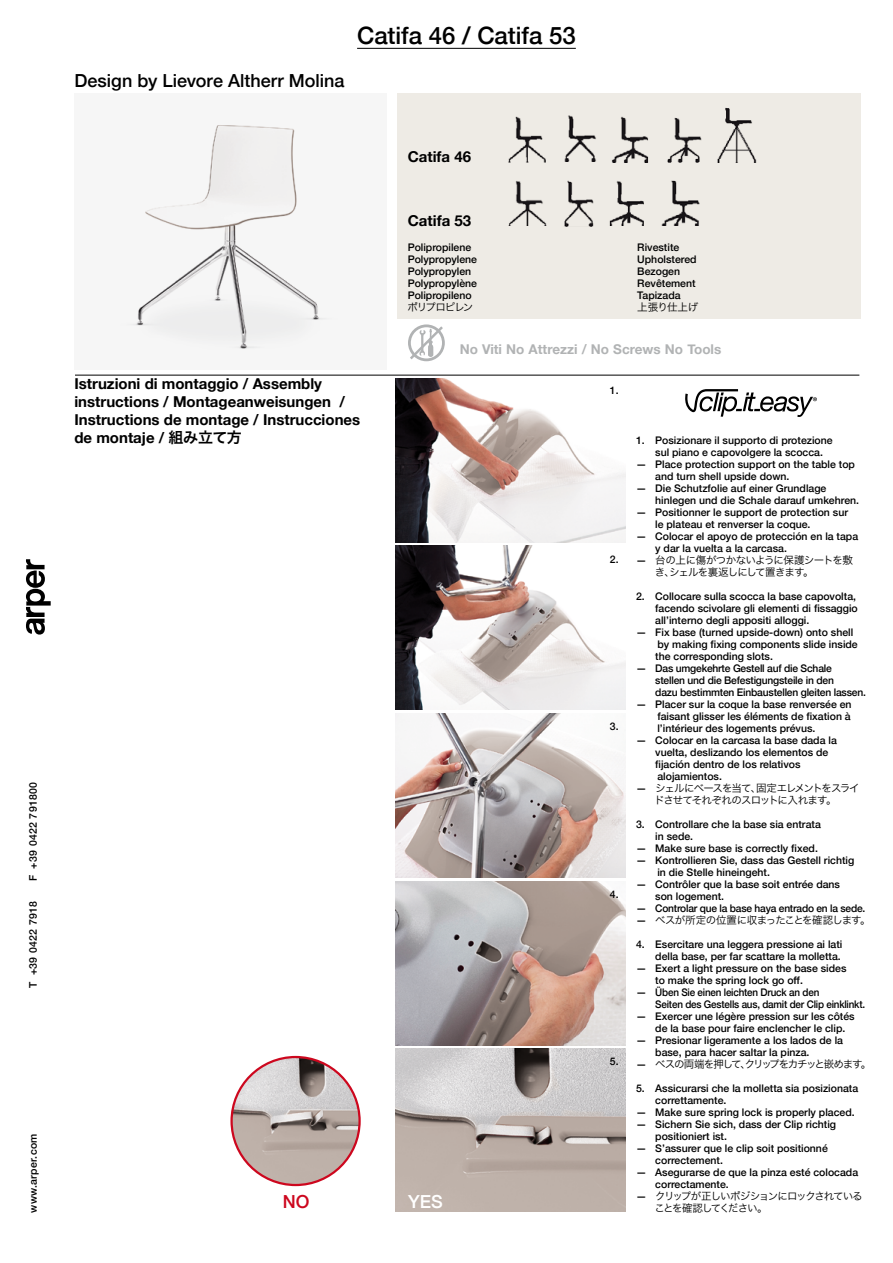
<style>
.page{position:relative;width:893px;height:1263px;background:#fff}
.page>*{position:absolute;margin:0;border:0;box-sizing:border-box;transform-origin:0 0}
.t1{font:500 24px "Helvetica Neue";color:#000}
.t2{font:500 18px "Helvetica Neue";color:#000}
.t3{font:500 18px "Helvetica Neue";color:#fff}
.t4{font:500 18px "Helvetica Neue";color:#cd071e}
.t5{font:700 15px/18px "Helvetica Neue";color:#000}
.t6{font:700 13.5px "Helvetica Neue";color:#b1b3b4}
.t7{font:500 10.5px/12px "Helvetica Neue";color:#000}
.t8{font:500 10.5px/12px "Helvetica Neue";letter-spacing:-.02em;color:#000}
.t9{font:10.5px/12px "Hira Kaku Pro W3";letter-spacing:-.09em;color:#000;text-align:center}
.t10{font:10.5px/12px "Hira Kaku Pro W3";letter-spacing:-.06em;color:#000}
.t11{font:500 10.5px "Helvetica Neue";letter-spacing:.03em;color:#000}
.t12{font:10.5px "Hira Kaku Pro W3";letter-spacing:-.11em;color:#000}
.t13{font:500 10.35px "Helvetica Neue";color:#000}
.s1{font-family:"Hira Kaku Pro W6";font-weight:400}
.s2{font-family:"Helvetica Neue";font-weight:500}
</style>
<div class="page">
<svg style="left:26px;top:559px;width:25px;height:76px"></svg>
<hr style="left:357px;top:48px;width:219px;height:1px;background:#000">
<img style="left:395px;top:881px;width:230px;height:164px">
<img style="left:395px;top:1049px;width:230px;height:163px">
<img style="left:395px;top:378px;width:230px;height:164px">
<div style="left:397px;top:94px;width:463px;height:225px;background:#eeebe5"></div>
<hr style="left:75px;top:375px;width:784px;height:1px;background:#000">
<svg style="left:408px;top:324px;width:37px;height:37px"></svg>
<img style="left:232px;top:1057px;width:128px;height:128px;border-radius:64px">
<div style="left:74px;top:94px;width:313px;height:276px;background:#f6f6f6"></div>
<img style="left:135px;top:125px;width:186px;height:224px">
<img style="left:564px;top:180px;width:29px;height:46px">
<img style="left:508px;top:181px;width:38px;height:45px">
<img style="left:609px;top:181px;width:35px;height:45px">
<img style="left:661px;top:180px;width:38px;height:46px">
<img style="left:508px;top:116px;width:38px;height:46px">
<img style="left:564px;top:116px;width:32px;height:45px">
<img style="left:667px;top:117px;width:35px;height:45px">
<img style="left:611px;top:117px;width:38px;height:45px">
<img style="left:717px;top:108px;width:39px;height:55px">
<img style="left:395px;top:546px;width:230px;height:163px">
<img style="left:395px;top:714px;width:230px;height:163px">
<svg style="left:685px;top:389px;width:132px;height:28px"></svg>
<p class="t11" style="left:26px;top:881px;width:101px;rotate:-90deg">F +39 0422 791800</p>
<p class="t11" style="left:26px;top:988px;width:89px;rotate:-90deg">T +39 0422 7918</p>
<p class="t11" style="left:26px;top:1213px;width:81px;rotate:-90deg">www.arper.com</p>
<h2 class="t2" style="left:74px;top:70px;width:271px">Design by Lievore Altherr Molina</h2>
<h1 class="t1" style="left:357px;top:21px;width:220px">Catifa 46 / Catifa 53</h1>
<h3 class="t5" style="left:408px;top:148px;width:65px">Catifa 46</h3>
<h3 class="t5" style="left:408px;top:212px;width:65px">Catifa 53</h3>
<p class="t7" style="left:408px;top:241px;width:71px">Polipropilene<br>Polypropylene<br>Polypropylen<br>Polypropylène<br>Polipropileno</p>
<p class="t9" style="left:407px;top:300px;width:67px">ポリプロピレン</p>
<p class="t7" style="left:637px;top:241px;width:61px">Rivestite<br>Upholstered<br>Bezogen<br>Revêtement<br>Tapizada</p>
<p class="t9" style="left:637px;top:300px;width:62px">上張り仕上げ</p>
<p class="t6" style="left:460px;top:340px;width:263px">No Viti No Attrezzi / No Screws No Tools</p>
<h3 class="t5" style="left:74px;top:374px;width:287px">Istruzioni di montaggio / Assembly instructions / Montageanweisungen / Instructions de montage / Instrucciones de montaje / <span class="s1">組み立て方</span></h3>
<h2 class="t4" style="left:283px;top:1191px;width:28px">NO</h2>
<h2 class="t3" style="left:408px;top:1191px;width:36px">YES</h2>
<p class="t13" style="left:610px;top:384px;width:10px">1.</p>
<p class="t13" style="left:610px;top:552px;width:10px">2.</p>
<p class="t13" style="left:610px;top:720px;width:10px">3.</p>
<p class="t13" style="left:610px;top:887px;width:10px">4.</p>
<p class="t13" style="left:610px;top:1055px;width:10px">5.</p>
<p class="t7" style="left:655px;top:434px;width:179px;text-indent:-19px">1. Posizionare il supporto di protezione sul piano e capovolgere la scocca.</p>
<p class="t7" style="left:655px;top:458px;width:201px;text-indent:-19px">— Place protection support on the table top and turn shell upside down.</p>
<p class="t7" style="left:655px;top:482px;width:205px;text-indent:-19px">— Die Schutzfolie auf einer Grundlage hinlegen und die Schale darauf umkehren.</p>
<p class="t7" style="left:655px;top:506px;width:194px;text-indent:-19px">— Positionner le support de protection sur le plateau et renverser la coque.</p>
<p class="t7" style="left:655px;top:530px;width:204px;text-indent:-19px">— Colocar el apoyo de protección en la tapa y dar la vuelta a la carcasa.</p>
<p class="t10" style="left:655px;top:553px;width:200px;text-indent:-19px"><span class="s2">—</span> 台の上に傷がつかないように保護シートを敷き、シェルを裏返しにして置きます。</p>
<p class="t7" style="left:655px;top:590px;width:204px;text-indent:-19px">2. Collocare sulla scocca la base capovolta, facendo scivolare gli elementi di fissaggio all’interno degli appositi alloggi.</p>
<p class="t7" style="left:655px;top:626px;width:204px;text-indent:-19px">— Fix base (turned upside-down) onto shell by making fixing components slide inside the corresponding slots.</p>
<p class="t8" style="left:655px;top:662px;width:212px;text-indent:-19px">— Das umgekehrte Gestell auf die Schale<br>stellen und die Befestigungsteile in den<br>dazu bestimmten Einbaustellen gleiten lassen.</p>
<p class="t7" style="left:657px;top:698px;width:196px;text-align:justify;text-indent:-21px">— Placer sur la coque la base renversée en faisant glisser les éléments de fixation à l’intérieur des logements prévus.</p>
<p class="t7" style="left:655px;top:734px;width:183px;text-indent:-19px">— Colocar en la carcasa la base dada la vuelta, deslizando los elementos de fijación dentro de los relativos alojamientos.</p>
<p class="t9" style="left:636px;top:781px;width:225px"><span class="s2">—</span> シェルにベースを当て、固定エレメントをスライドさせてそれぞれのスロットに入れます。</p>
<p class="t7" style="left:655px;top:818px;width:167px;text-indent:-19px">3. Controllare che la base sia entrata in sede.</p>
<p class="t7" style="left:636px;top:842px;width:183px">— Make sure base is correctly fixed.</p>
<p class="t7" style="left:657px;top:854px;width:198px;text-indent:-21px">— Kontrollieren Sie, dass das Gestell richtig in die Stelle hineingeht.</p>
<p class="t7" style="left:655px;top:878px;width:186px;text-indent:-19px">— Contrôler que la base soit entrée dans son logement.</p>
<p class="t8" style="left:636px;top:902px;width:231px">— Controlar que la base haya entrado en la sede.</p>
<p class="t10" style="left:636px;top:913px;width:236px"><span class="s2">—</span> ベスが所定の位置に収まったことを確認します。</p>
<p class="t7" style="left:636px;top:938px;width:208px;text-align:right">4. Esercitare una leggera pressione ai lati della base, per far scattare la molletta.</p>
<p class="t7" style="left:655px;top:962px;width:193px;text-indent:-19px">— Exert a light pressure on the base sides to make the spring lock go off.</p>
<p class="t8" style="left:655px;top:986px;width:211px;text-indent:-19px">— Üben Sie einen leichten Druck an den<br>Seiten des Gestells aus, damit der Clip einklinkt.</p>
<p class="t7" style="left:655px;top:1010px;width:201px;text-indent:-19px">— Exercer une légère pression sur les côtés de la base pour faire enclencher le clip.</p>
<p class="t7" style="left:655px;top:1034px;width:189px;text-indent:-19px">— Presionar ligeramente a los lados de la base, para hacer saltar la pinza.</p>
<p class="t12" style="left:636px;top:1055px;width:237px"><span class="s2">—</span> ベスの両端を押して、クリップをカチッと嵌めます。</p>
<p class="t7" style="left:655px;top:1082px;width:204px;text-indent:-19px">5. Assicurarsi che la molletta sia posizionata correttamente.</p>
<p class="t7" style="left:636px;top:1106px;width:220px">— Make sure spring lock is properly placed.</p>
<p class="t7" style="left:655px;top:1118px;width:182px;text-indent:-19px">— Sichern Sie sich, dass der Clip richtig positioniert ist.</p>
<p class="t7" style="left:655px;top:1142px;width:174px;text-indent:-19px">— S’assurer que le clip soit positionné correctement.</p>
<p class="t7" style="left:655px;top:1166px;width:204px;text-indent:-19px">— Asegurarse de que la pinza esté colocada correctamente.</p>
<p class="t9" style="left:654px;top:1189px;width:210px;text-align:left;text-indent:-18px"><span class="s2">—</span> クリップが正しいポジションにロックされていることを確認してください。</p>
</div>
